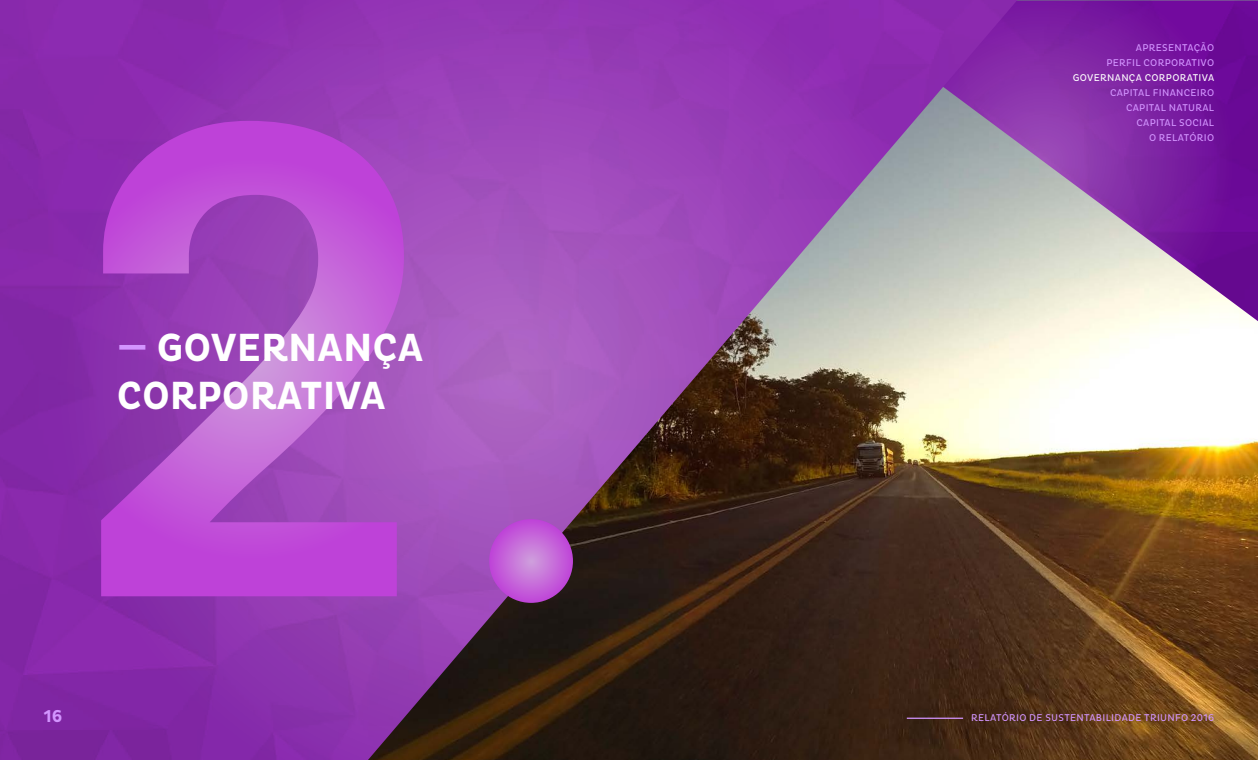
<style>
.page{position:relative;width:1258px;height:760px;background:#fff}
.page>*{position:absolute;margin:0;border:0;box-sizing:border-box;transform-origin:0 0}
.t1{font:700 40px/48px "Pluto Cond";color:#fff}
.t2{font:700 17.5px "Pluto Cond";color:#d395ff}
.t3{font:10px/15px "Pluto Cond";letter-spacing:.03em;color:#d395ff;text-align:right}
.t4{font:10px "Pluto Cond";letter-spacing:.03em;color:#fff}
.s1{color:#d395ff}
</style>
<div class="page">
<img style="left:0;top:0;width:1257px;height:760px">
<hr style="left:906px;top:718px;width:57px;height:1px;background:#d395ff">
<svg style="left:489px;top:519px;width:84px;height:84px;background:#c361d8"></svg>
<svg style="left:101px;top:121px;width:303px;height:475px;background:#ae4cc8"></svg>
<h1 class="t1" style="left:117px;top:325px;width:308px"><span class="s1">—</span> GOVERNANÇA<br>CORPORATIVA</h1>
<p class="t3" style="left:1106px;top:41px;width:109px">APRESENTAÇÃO<br>PERFIL CORPORATIVO</p>
<p class="t4" style="left:1072px;top:72px;width:143px">GOVERNANÇA CORPORATIVA</p>
<p class="t3" style="left:1110px;top:86px;width:106px">CAPITAL FINANCEIRO<br>CAPITAL NATURAL<br>CAPITAL SOCIAL<br>O RELATÓRIO</p>
<h2 class="t2" style="left:44px;top:706px;width:20px">16</h2>
<p class="t3" style="left:971px;top:710px;width:244px">RELATÓRIO DE SUSTENTABILIDADE TRIUNFO 2016</p>
</div>
